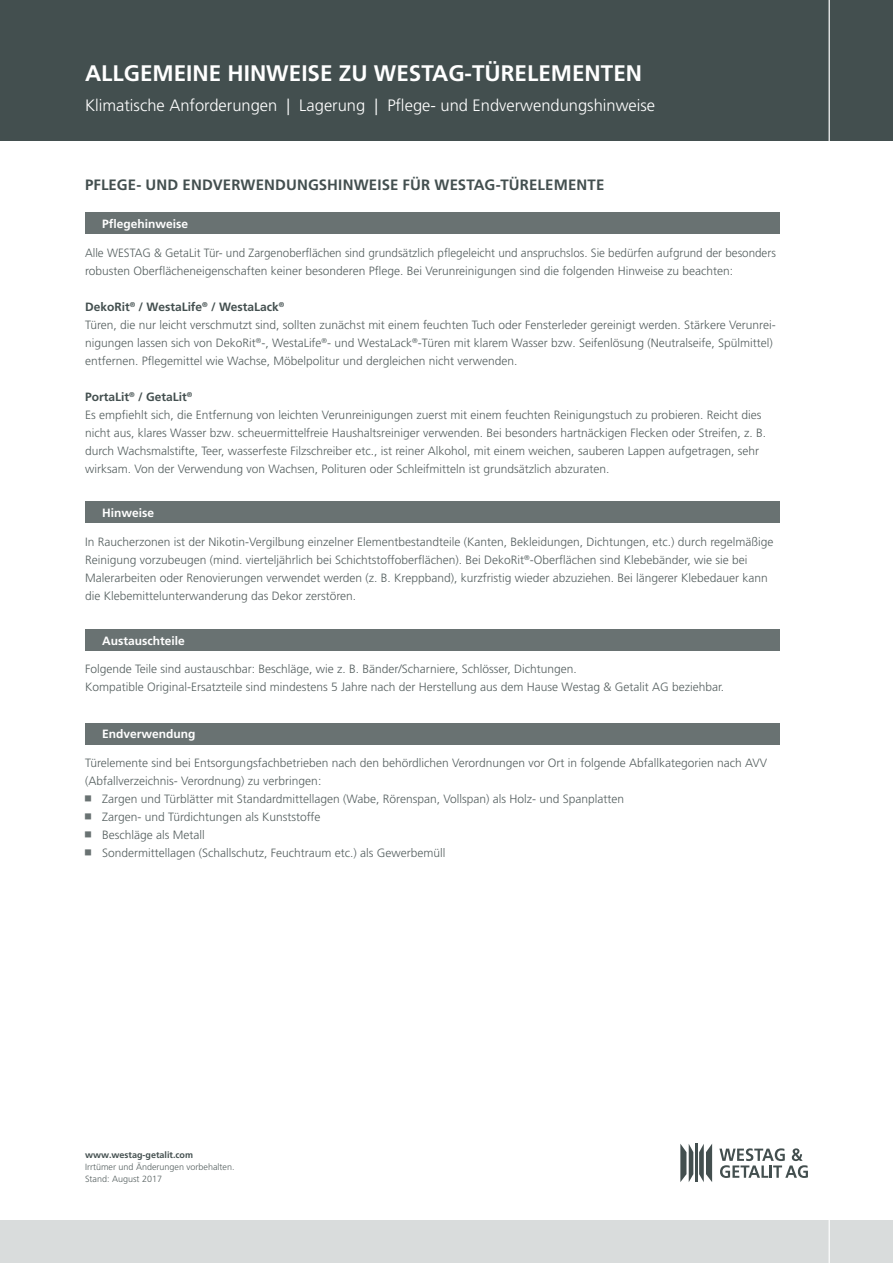
<style>
.page{position:relative;width:893px;height:1263px;background:#fff}
.page>*{position:absolute;margin:0;border:0;box-sizing:border-box;transform-origin:0 0}
.t1{font:700 22.5px "Frutiger LT Pro";color:#fff}
.t2{font:300 16.5px "Frutiger LT Pro";color:#fff}
.t3{font:700 15px "Frutiger LT Pro";letter-spacing:.01em;color:#434f4f}
.t4{font:300 12px/18px "Frutiger LT Pro";color:#566060}
.t5{font:700 12px "Frutiger LT Pro";color:#fff}
.t6{font:300 9px/12px "Frutiger LT Pro";color:#566060}
.t7{font:700 9px "Frutiger LT Pro";color:#434f4f}
.s1{font-weight:700;color:#434f4f}
</style>
<div class="page">
<div style="left:0;top:0;width:893px;height:140px;background:#434f4f"></div>
<div style="left:0;top:1220px;width:893px;height:43px;background:#d9dcdc"></div>
<hr style="left:829px;top:0;width:1px;height:1263px;background:#fff">
<svg style="left:719px;top:1148px;width:89px;height:30px"></svg>
<hr style="left:695px;top:1144px;width:2px;height:38px;background:#434f4f">
<svg style="left:680px;top:1144px;width:13px;height:38px"></svg>
<svg style="left:699px;top:1144px;width:13px;height:38px"></svg>
<div style="left:85px;top:502px;width:694px;height:21px;background:#697272"></div>
<div style="left:85px;top:213px;width:694px;height:21px;background:#697272"></div>
<div style="left:85px;top:629px;width:694px;height:22px;background:#697272"></div>
<div style="left:85px;top:723px;width:694px;height:21px;background:#697272"></div>
<h1 class="t1" style="left:85px;top:60px;width:559px">ALLGEMEINE HINWEISE ZU WESTAG-TÜRELEMENTEN</h1>
<h2 class="t2" style="left:85px;top:95px;width:572px">Klimatische Anforderungen | Lagerung | Pflege- und Endverwendungshinweise</h2>
<p class="t3" style="left:85px;top:176px;width:521px">PFLEGE- UND ENDVERWENDUNGSHINWEISE FÜR WESTAG-TÜRELEMENTE</p>
<p class="t5" style="left:102px;top:217px;width:88px">Pflegehinweise</p>
<p class="t4" style="left:85px;top:244px;width:692px">Alle WESTAG &amp; GetaLit Tür- und Zargenoberflächen sind grundsätzlich pflegeleicht und anspruchslos. Sie bedürfen aufgrund der besonders robusten Oberflächeneigenschaften keiner besonderen Pflege. Bei Verunreinigungen sind die folgenden Hinweise zu beachten:</p>
<p class="t4" style="left:85px;top:298px;width:692px"><span class="s1">DekoRit</span><sup>®</sup> <span class="s1">/ WestaLife</span><sup>®</sup> <span class="s1">/ WestaLack</span><sup>®<br></sup>Türen, die nur leicht verschmutzt sind, sollten zunächst mit einem feuchten Tuch oder Fensterleder gereinigt werden. Stärkere Verunrei&shy;nigungen lassen sich von DekoRit<sup>®</sup>-, WestaLife<sup>®</sup>- und WestaLack<sup>®</sup>-Türen mit klarem Wasser bzw. Seifenlösung (Neutralseife, Spülmittel) entfernen. Pflegemittel wie Wachse, Möbelpolitur und dergleichen nicht verwenden.</p>
<p class="t4" style="left:85px;top:388px;width:682px"><span class="s1">PortaLit</span><sup>®</sup> <span class="s1">/ GetaLit</span><sup>®<br></sup>Es empfiehlt sich, die Entfernung von leichten Verunreinigungen zuerst mit einem feuchten Reinigungstuch zu probieren. Reicht dies nicht aus, klares Wasser bzw. scheuermittelfreie Haushaltsreiniger verwenden. Bei besonders hartnäckigen Flecken oder Streifen, z. B. durch Wachsmalstifte, Teer, wasserfeste Filzschreiber etc., ist reiner Alkohol, mit einem weichen, sauberen Lappen aufgetragen, sehr wirksam. Von der Verwendung von Wachsen, Polituren oder Schleifmitteln ist grundsätzlich abzuraten.</p>
<p class="t5" style="left:102px;top:506px;width:54px">Hinweise</p>
<p class="t4" style="left:85px;top:533px;width:690px">In Raucherzonen ist der Nikotin-Vergilbung einzelner Elementbestandteile (Kanten, Bekleidungen, Dichtungen, etc.) durch regelmäßige Reinigung vorzubeugen (mind. vierteljährlich bei Schichtstoffoberflächen). Bei DekoRit<sup>®</sup>-Oberflächen sind Klebebänder, wie sie bei Malerarbeiten oder Renovierungen verwendet werden (z. B. Kreppband), kurzfristig wieder abzuziehen. Bei längerer Klebedauer kann die Klebemittelunterwanderung das Dekor zerstören.</p>
<p class="t5" style="left:102px;top:633px;width:84px">Austauschteile</p>
<p class="t4" style="left:85px;top:660px;width:641px">Folgende Teile sind austauschbar: Beschläge, wie z. B. Bänder/Scharniere, Schlösser, Dichtungen.<br>Kompatible Original-Ersatzteile sind mindestens 5 Jahre nach der Herstellung aus dem Hause Westag &amp; Getalit AG beziehbar.</p>
<p class="t5" style="left:102px;top:727px;width:95px">Endverwendung</p>
<p class="t4" style="left:85px;top:754px;width:684px">Türelemente sind bei Entsorgungsfachbetrieben nach den behördlichen Verordnungen vor Ort in folgende Abfallkategorien nach AVV</p>
<p class="t4" style="left:85px;top:772px;width:238px">(Abfallverzeichnis- Verordnung) zu verbringen:</p>
<p class="t4" style="left:102px;top:790px;width:524px">Zargen und Türblätter mit Standardmittellagen (Wabe, Rörenspan, Vollspan) als Holz- und Spanplatten</p>
<p class="t4" style="left:102px;top:808px;width:220px">Zargen- und Türdichtungen als Kunststoffe</p>
<p class="t4" style="left:102px;top:826px;width:104px">Beschläge als Metall</p>
<p class="t4" style="left:102px;top:844px;width:345px">Sondermittellagen (Schallschutz, Feuchtraum etc.) als Gewerbemüll</p>
<p class="t7" style="left:85px;top:1150px;width:110px">www.westag-getalit.com</p>
<p class="t6" style="left:85px;top:1161px;width:151px">Irrtümer und Änderungen vorbehalten.<br>Stand: August 2017</p>
</div>
